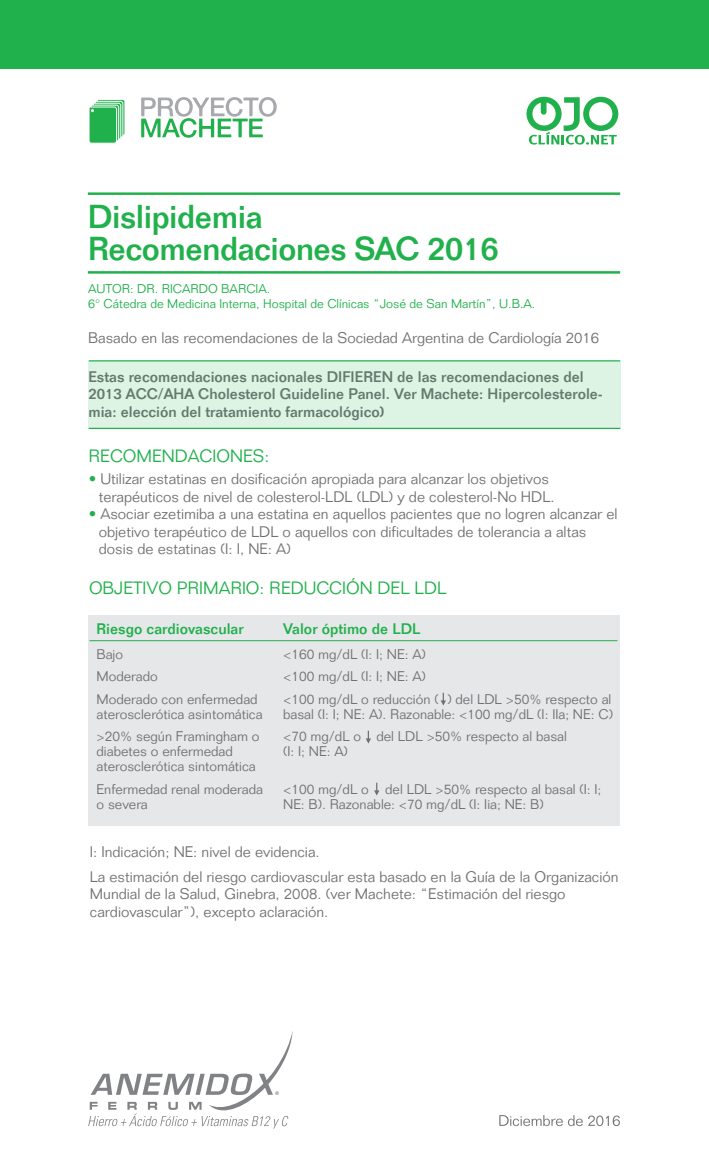
<style>
.page{position:relative;width:709px;height:1170px;background:#fff}
.page>*{position:absolute;margin:0;border:0;box-sizing:border-box;transform-origin:0 0}
.t1{font:500 32.5px/32.5px "Folio";letter-spacing:-.015em;color:#21b14c}
.t2{font:300 17.5px "Folio";color:#21b14c}
.t3{font:300 15px/17.5px "Folio";color:#717074}
.t4{font:500 15px/17.5px "Folio";color:#717074}
.t5{font:500 15px "Folio";color:#21b14c}
.t6{font:300 13.75px/22.5px "Folio";color:#717074}
.t7{font:300 12.5px/15px "Folio";color:#21b14c}
.s1{color:#21b14c}
</style>
<div class="page">
<div style="left:89px;top:615px;width:531px;height:210px;background:#e6e7e9"></div>
<hr style="left:88px;top:271px;width:532px;height:2px;background:#21b14c">
<hr style="left:88px;top:192px;width:532px;height:3px;background:#21b14c">
<svg style="left:89px;top:99px;width:36px;height:45px;background:#5ec67d"></svg>
<svg style="left:141px;top:97px;width:136px;height:41px"></svg>
<svg style="left:526px;top:97px;width:92px;height:48px"></svg>
<div style="left:0;top:0;width:709px;height:68px;background:#21b14c"></div>
<div style="left:88px;top:361px;width:532px;height:67px;background:#ddf3e4"></div>
<hr style="left:89px;top:360px;width:531px;height:1px;background:#21b14c">
<hr style="left:89px;top:428px;width:531px;height:1px;background:#21b14c">
<div style="left:314px;top:548px;width:15px;height:10px;border:2px solid #fff;border-radius:50%"></div>
<hr style="left:89px;top:640px;width:528px;height:1px;background:#21b14c">
<svg style="left:440px;top:692px;width:6px;height:13px"></svg>
<svg style="left:366px;top:730px;width:5px;height:13px"></svg>
<svg style="left:374px;top:782px;width:5px;height:13px"></svg>
<svg style="left:499px;top:1115px;width:96px;height:10px"></svg>
<svg style="left:596px;top:1115px;width:7px;height:10px"></svg>
<svg style="left:606px;top:1115px;width:14px;height:10px"></svg>
<svg style="left:88px;top:1034px;width:204px;height:94px"></svg>
<h1 class="t1" style="left:88px;top:199px;width:412px">Dislipidemia<br>Recomendaciones SAC 2016</h1>
<p class="t7" style="left:88px;top:281px;width:449px">AUTOR: DR. RICARDO BARCIA.<br>6° Cátedra de Medicina Interna, Hospital de Clínicas “José de San Martín”, U.B.A.</p>
<p class="t3" style="left:88px;top:329px;width:512px">Basado en las recomendaciones de la Sociedad Argentina de Cardiología 2016</p>
<p class="t4" style="left:88px;top:367px;width:516px">Estas recomendaciones nacionales DIFIEREN de las recomendaciones del<br>2013 ACC/AHA Cholesterol Guideline Panel. Ver Machete: Hipercolesterole&shy;mia: elección del tratamiento farmacológico)</p>
<p class="t2" style="left:89px;top:445px;width:182px">RECOMENDACIONES:</p>
<p class="t3" style="left:99px;top:470px;width:457px;text-indent:-10px"><span class="s1">•</span> Utilizar estatinas en dosificación apropiada para alcanzar los objetivos terapéuticos de nivel de colesterol-LDL (LDL) y de colesterol-No HDL.</p>
<p class="t3" style="left:99px;top:505px;width:520px;text-indent:-10px"><span class="s1">•</span> Asociar ezetimiba a una estatina en aquellos pacientes que no logren alcanzar el objetivo terapéutico de LDL o aquellos con dificultades de tolerancia a altas dosis de estatinas (I: I, NE: A)</p>
<p class="t2" style="left:89px;top:577px;width:359px">OBJETIVO PRIMARIO: REDUCCIÓN DEL LDL</p>
<p class="t5" style="left:97px;top:619px;width:148px">Riesgo cardiovascular</p>
<p class="t6" style="left:97px;top:642px;width:162px">Bajo<br>Moderado<br>Moderado con enfermedad</p>
<p class="t6" style="left:97px;top:702px;width:168px">aterosclerótica asintomática &gt;20% según Framingham o</p>
<p class="t6" style="left:97px;top:744px;width:161px;line-height:15px">diabetes o enfermedad aterosclerótica sintomática</p>
<p class="t6" style="left:97px;top:781px;width:168px;line-height:15px">Enfermedad renal moderada o severa</p>
<p class="t5" style="left:283px;top:619px;width:139px">Valor óptimo de LDL</p>
<p class="t6" style="left:283px;top:642px;width:330px">&lt;160 mg/dL (I: I; NE: A)<br>&lt;100 mg/dL (I: I; NE: A)<br>&lt;100 mg/dL o reducción ( ) del LDL &gt;50% respecto al</p>
<p class="t6" style="left:283px;top:702px;width:331px">basal (I: I; NE: A). Razonable: &lt;100 mg/dL (I: IIa; NE: C) &lt;70 mg/dL o del LDL &gt;50% respecto al basal</p>
<p class="t6" style="left:283px;top:740px;width:66px">(I: I; NE: A)</p>
<p class="t6" style="left:283px;top:781px;width:320px;line-height:15px">&lt;100 mg/dL o del LDL &gt;50% respecto al basal (I: I;<br>NE: B). Razonable: &lt;70 mg/dL (I: Iia; NE: B)</p>
<p class="t3" style="left:90px;top:839px;width:530px;line-height:25px">I: Indicación; NE: nivel de evidencia.<br>La estimación del riesgo cardiovascular esta basado en la Guía de la Organización</p>
<p class="t3" style="left:90px;top:885px;width:477px">Mundial de la Salud, Ginebra, 2008. (ver Machete: “Estimación del riesgo cardiovascular”), excepto aclaración.</p>
</div>
